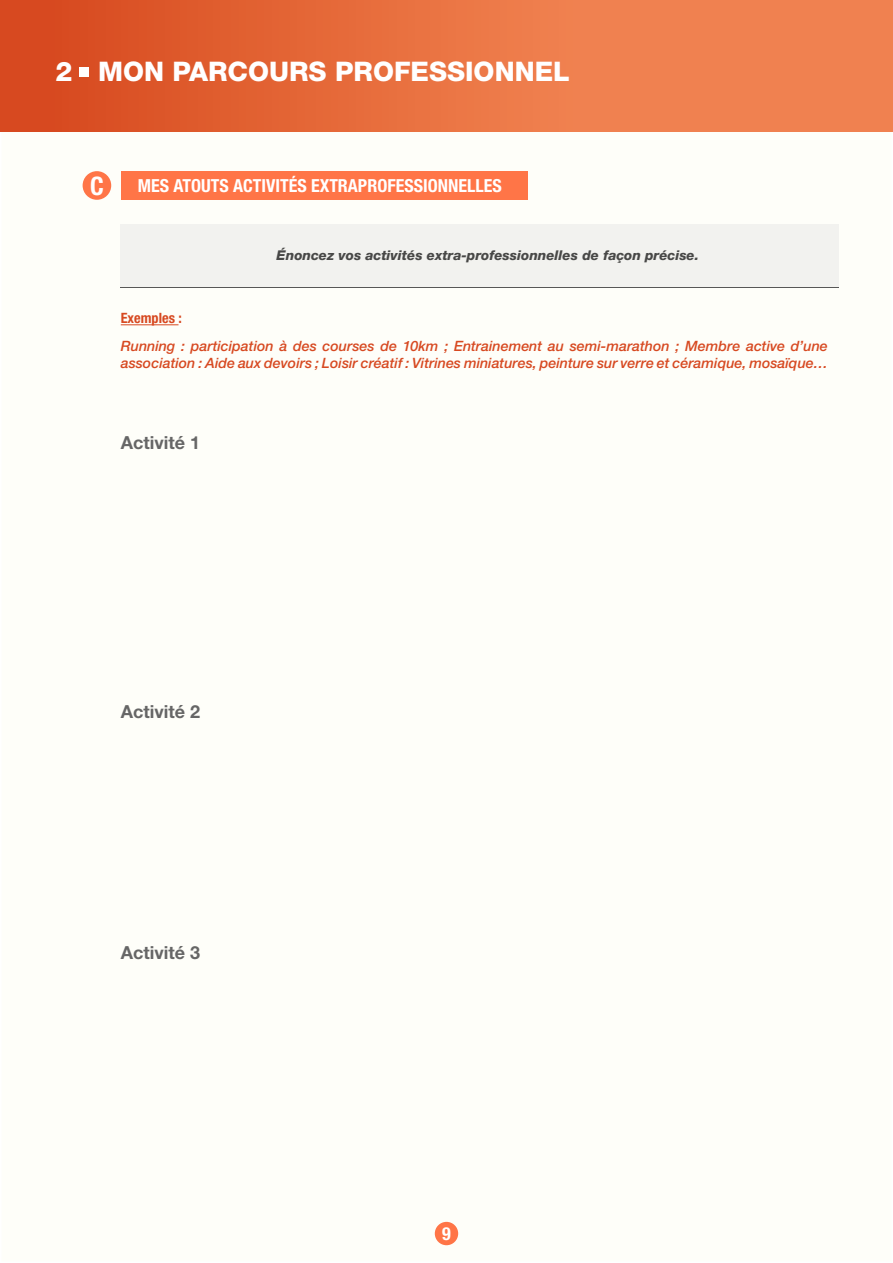
<style>
.page{position:relative;width:893px;height:1263px;background:#fefef9}
.page>*{position:absolute;margin:0;border:0;box-sizing:border-box;transform-origin:0 0}
.t1{font:800 27px "Helvetica Neue LT Std";color:#fff}
.t2{font:700 condensed 25.5px "Helvetica Neue LT Std";color:#fff}
.t3{font:700 condensed 18px "Helvetica Neue LT Std";color:#fff}
.t4{font:700 18px "Helvetica Neue LT Std";color:#666}
.t5{font:italic 500 14.25px/17.1px "Helvetica Neue LT Std";color:#d74921}
.t6{font:700 condensed 14.25px "Helvetica Neue LT Std";color:#d74921}
.t7{font:italic 800 13.5px "Helvetica Neue LT Std";color:#484847}
</style>
<div class="page">
<div style="left:83px;top:171px;width:28px;height:29px;background:#ff7547;border-radius:50%"></div>
<div style="left:121px;top:171px;width:406px;height:29px;background:#ff7547"></div>
<div style="left:0;top:0;width:893px;height:132px;background:linear-gradient(to right,#d94e22,#f68f5c)"></div>
<div style="left:79px;top:67px;width:9px;height:9px;background:#fff"></div>
<div style="left:121px;top:224px;width:718px;height:64px;background:#f2f2ef"></div>
<hr style="left:121px;top:287px;width:718px;height:1px;background:#575756">
<hr style="left:121px;top:324px;width:58px;height:1px;background:#d74921">
<div style="left:435px;top:1222px;width:23px;height:23px;background:#ff7547;border-radius:50%"></div>
<h1 class="t1" style="left:56px;top:56px;width:516px">2 MON PARCOURS PROFESSIONNEL</h1>
<h2 class="t2" style="left:90px;top:170px;width:15px">C</h2>
<p class="t3" style="left:138px;top:175px;width:365px">MES ATOUTS ACTIVITÉS EXTRAPROFESSIONNELLES</p>
<p class="t7" style="left:277px;top:248px;width:424px">Énoncez vos activités extra-professionnelles de façon précise.</p>
<p class="t6" style="left:121px;top:310px;width:63px">Exemples :</p>
<p class="t5" style="left:121px;top:338px;width:709px">Running : participation à des courses de 10km ; Entrainement au semi-marathon ; Membre active d’une association : Aide aux devoirs ; Loisir créatif : Vitrines miniatures, peinture sur verre et céramique, mosaïque…</p>
<p class="t4" style="left:121px;top:432px;width:81px">Activité 1</p>
<p class="t4" style="left:121px;top:701px;width:81px">Activité 2</p>
<p class="t4" style="left:121px;top:941px;width:81px">Activité 3</p>
<p class="t3" style="left:442px;top:1222px;width:10px">9</p>
</div>
